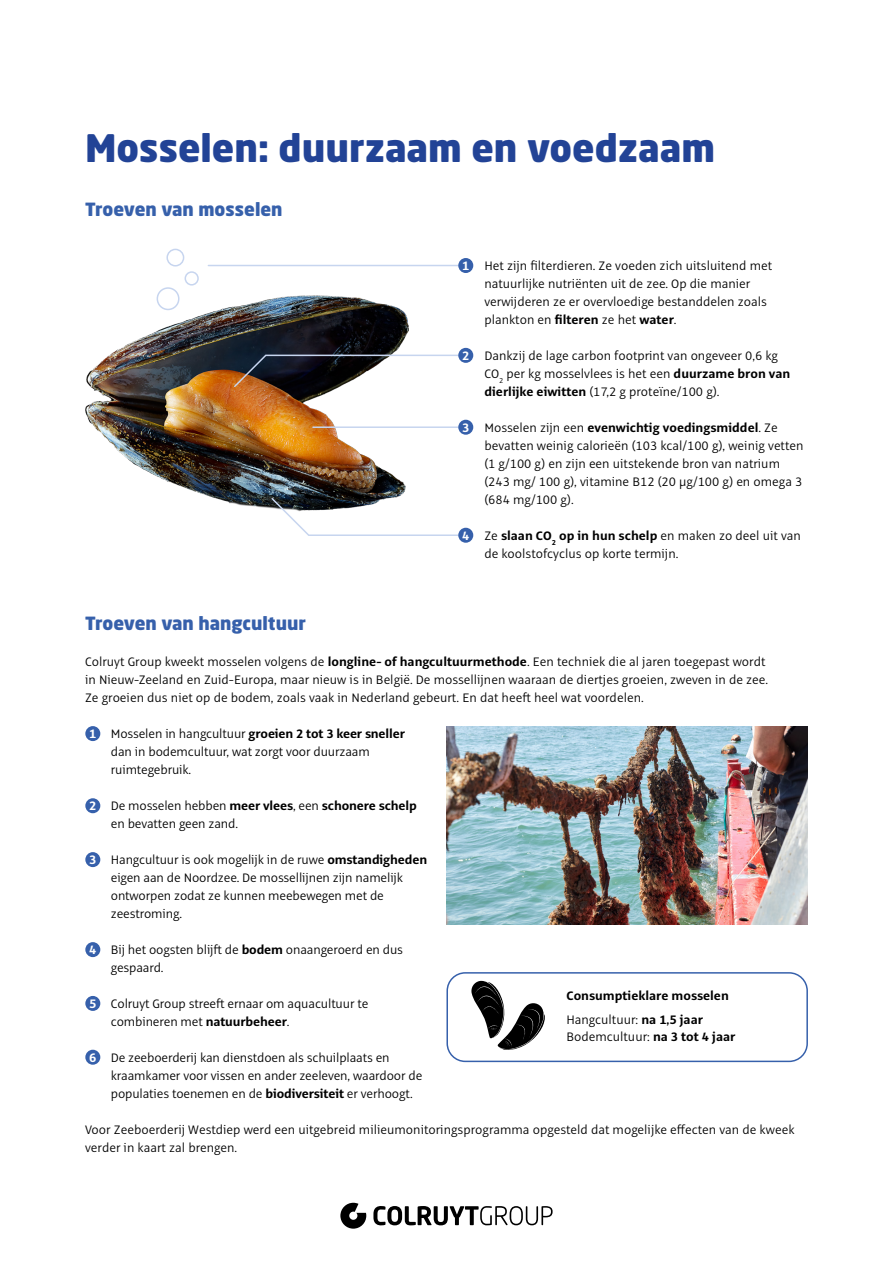
<style>
.page{position:relative;width:893px;height:1263px;background:#fff}
.page>*{position:absolute;margin:0;border:0;box-sizing:border-box;transform-origin:0 0}
.t1{font:900 37.5px "Neo Sans Std";color:#224396}
.t2{font:900 18px "Neo Sans Std";color:#3660ab}
.t3{font:300 13.5px/18px "Alto Pro";color:#000}
.t4{font:700 13.5px/24.8px "Alto Pro";color:#000}
.t5{font:700 13.5px "Alto Pro";color:#fff}
.s1{font-weight:700}
.s2{font-weight:300}
</style>
<div class="page">
<svg style="left:373px;top:1206px;width:180px;height:19px"></svg>
<svg style="left:340px;top:1203px;width:26px;height:26px"></svg>
<img style="left:85px;top:295px;width:324px;height:213px">
<div style="left:157px;top:287px;width:23px;height:23px;border:2px solid #c7d5ef;border-radius:50%"></div>
<div style="left:185px;top:271px;width:14px;height:15px;border:2px solid #c7d5ef;border-radius:50%"></div>
<div style="left:166px;top:249px;width:18px;height:17px;border:2px solid #c7d5ef;border-radius:50%"></div>
<hr style="left:208px;top:265px;width:258px;height:1px;background:#c7d5ef">
<svg style="left:270px;top:496px;width:197px;height:40px"></svg>
<svg style="left:233px;top:354px;width:225px;height:34px"></svg>
<hr style="left:313px;top:426px;width:151px;height:2px;background:#c7d5ef">
<div style="left:458px;top:258px;width:15px;height:15px;background:#3660ab;border-radius:50%"></div>
<div style="left:85px;top:726px;width:15px;height:15px;background:#3660ab;border-radius:50%"></div>
<div style="left:458px;top:348px;width:15px;height:15px;background:#3660ab;border-radius:50%"></div>
<div style="left:85px;top:798px;width:15px;height:15px;background:#3660ab;border-radius:50%"></div>
<div style="left:458px;top:420px;width:15px;height:15px;background:#3660ab;border-radius:50%"></div>
<div style="left:85px;top:852px;width:15px;height:15px;background:#3660ab;border-radius:50%"></div>
<div style="left:458px;top:528px;width:15px;height:15px;background:#3660ab;border-radius:50%"></div>
<div style="left:85px;top:942px;width:15px;height:15px;background:#3660ab;border-radius:50%"></div>
<div style="left:85px;top:996px;width:15px;height:15px;background:#3660ab;border-radius:50%"></div>
<div style="left:85px;top:1050px;width:15px;height:15px;background:#3660ab;border-radius:50%"></div>
<img style="left:447px;top:726px;width:361px;height:198px">
<svg style="left:471px;top:980px;width:74px;height:70px"></svg>
<div style="left:446px;top:972px;width:362px;height:90px;border:2px solid #3660ab;border-radius:18px"></div>
<h1 class="t1" style="left:85px;top:124px;width:632px">Mosselen: duurzaam en voedzaam</h1>
<h2 class="t2" style="left:85px;top:198px;width:199px">Troeven van mosselen</h2>
<h2 class="t2" style="left:85px;top:612px;width:222px">Troeven van hangcultuur</h2>
<p class="t5" style="left:462px;top:257px;width:9px">1</p>
<p class="t5" style="left:462px;top:347px;width:9px">2</p>
<p class="t5" style="left:462px;top:419px;width:9px">3</p>
<p class="t5" style="left:462px;top:527px;width:9px">4</p>
<p class="t3" style="left:484px;top:257px;width:289px">Het zijn filterdieren. Ze voeden zich uitsluitend met natuurlijke nutriënten uit de zee. Op die manier verwijderen ze er overvloedige bestanddelen zoals plankton en <span class="s1">filteren</span> ze het <span class="s1">water</span>.</p>
<p class="t3" style="left:484px;top:347px;width:308px">Dankzij de lage carbon footprint van ongeveer 0,6 kg<br>CO<sub>2</sub> per kg mosselvlees is het een <span class="s1">duurzame bron van dierlijke eiwitten</span> (17,2 g proteïne/100 g).</p>
<p class="t3" style="left:484px;top:419px;width:321px">Mosselen zijn een <span class="s1">evenwichtig voedingsmiddel</span>. Ze bevatten weinig calorieën (103 kcal/100 g), weinig vetten (1 g/100 g) en zijn een uitstekende bron van natrium (243 mg/ 100 g), vitamine B12 (20 μg/100 g) en omega 3 (684 mg/100 g).</p>
<p class="t3" style="left:484px;top:527px;width:318px">Ze <span class="s1">slaan CO</span><sub>2</sub> <span class="s1">op in hun schelp</span> en maken zo deel uit van de koolstofcyclus op korte termijn.</p>
<p class="t3" style="left:85px;top:653px;width:684px">Colruyt Group kweekt mosselen volgens de <span class="s1">longline- of hangcultuurmethode</span>. Een techniek die al jaren toegepast wordt in Nieuw-Zeeland en Zuid-Europa, maar nieuw is in België. De mossellijnen waaraan de diertjes groeien, zweven in de zee.<br>Ze groeien dus niet op de bodem, zoals vaak in Nederland gebeurt. En dat heeft heel wat voordelen.</p>
<p class="t5" style="left:89px;top:725px;width:9px">1</p>
<p class="t5" style="left:89px;top:797px;width:9px">2</p>
<p class="t5" style="left:89px;top:851px;width:9px">3</p>
<p class="t5" style="left:89px;top:941px;width:9px">4</p>
<p class="t5" style="left:89px;top:995px;width:9px">5</p>
<p class="t5" style="left:89px;top:1049px;width:9px">6</p>
<p class="t3" style="left:111px;top:725px;width:296px">Mosselen in hangcultuur <span class="s1">groeien 2 tot 3 keer sneller </span>dan in bodemcultuur, wat zorgt voor duurzaam ruimtegebruik.</p>
<p class="t3" style="left:111px;top:797px;width:308px">De mosselen hebben <span class="s1">meer vlees</span>, een <span class="s1">schonere schelp </span>en bevatten geen zand.</p>
<p class="t3" style="left:111px;top:851px;width:318px">Hangcultuur is ook mogelijk in de ruwe <span class="s1">omstandigheden </span>eigen aan de Noordzee. De mossellijnen zijn namelijk ontworpen zodat ze kunnen meebewegen met de zeestroming.</p>
<p class="t3" style="left:111px;top:941px;width:294px">Bij het oogsten blijft de <span class="s1">bodem</span> onaangeroerd en dus gespaard.</p>
<p class="t3" style="left:111px;top:995px;width:259px">Colruyt Group streeft ernaar om aquacultuur te combineren met <span class="s1">natuurbeheer</span>.</p>
<p class="t3" style="left:111px;top:1049px;width:313px">De zeeboerderij kan dienstdoen als schuilplaats en kraamkamer voor vissen en ander zeeleven, waardoor de populaties toenemen en de <span class="s1">biodiversiteit</span> er verhoogt.</p>
<p class="t4" style="left:566px;top:983px;width:164px">Consumptieklare mosselen<br><span class="s2">Hangcultuur:</span> na 1,5 jaar</p>
<p class="t3" style="left:566px;top:1027px;width:170px">Bodemcultuur: <span class="s1">na 3 tot 4 jaar</span></p>
<p class="t3" style="left:85px;top:1121px;width:711px">Voor Zeeboerderij Westdiep werd een uitgebreid milieumonitoringsprogramma opgesteld dat mogelijke effecten van de kweek verder in kaart zal brengen.</p>
</div>
